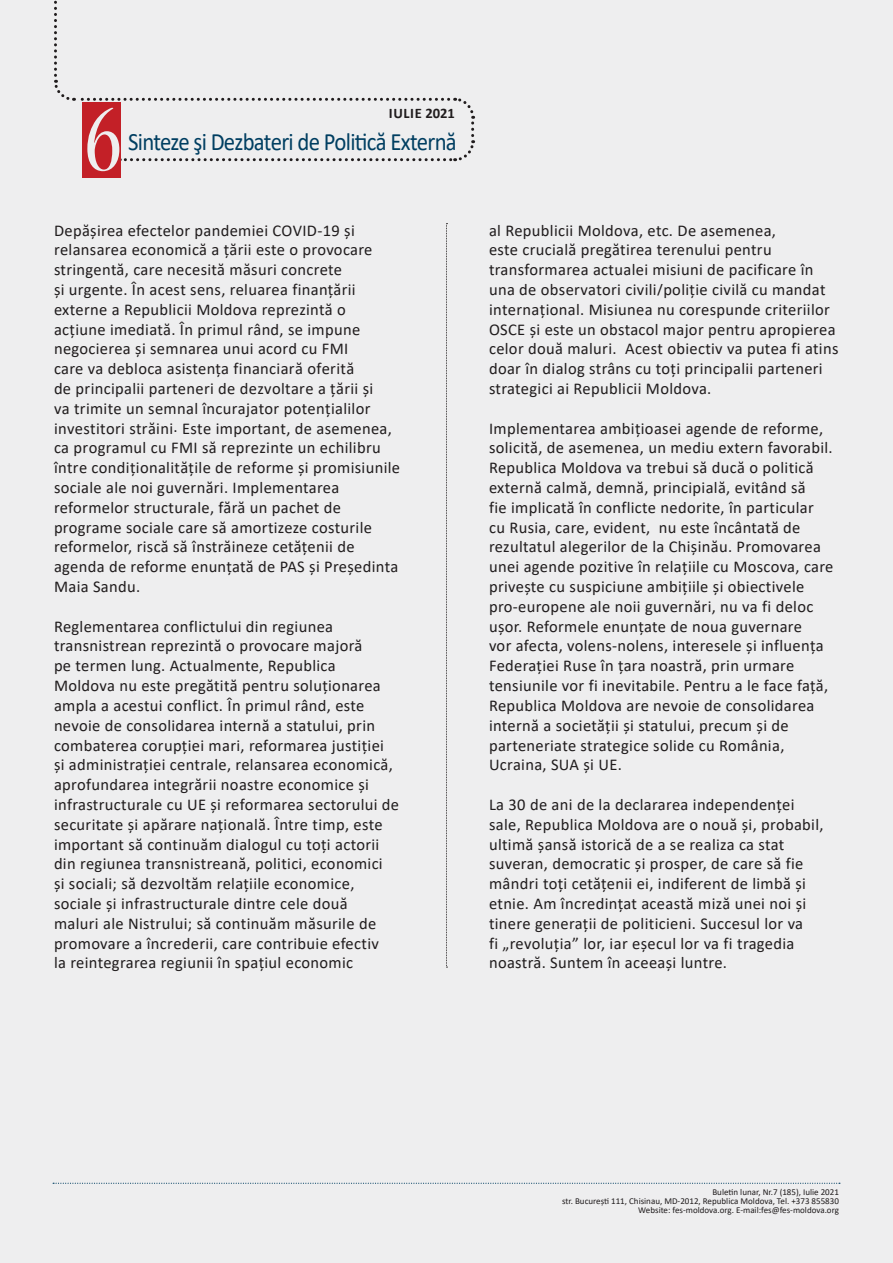
<style>
.page{position:relative;width:893px;height:1263px;background:#eeeeef}
.page>*{position:absolute;margin:0;border:0;box-sizing:border-box;transform-origin:0 0}
.t1{font:condensed 102px "Nueva Std";color:#fff}
.t2{font:25.05px "Calibri";letter-spacing:-.03em;color:#014368;scale:.91 1}
.texte{font:16.5px/19.8px "Calibri";letter-spacing:.02em;color:#231f20}
.t3{font:700 14.55px "Calibri";letter-spacing:.04em;color:#231f20}
.t4{font:9px/9px "Calibri";color:#231f20;text-align:right}
</style>
<div class="page">
<svg style="left:446px;top:223px;width:1px;height:745px"></svg>
<p class="t1" style="left:84px;top:94px;width:40px">6</p>
<p class="t3" style="left:389px;top:103px;width:68px">IULIE 2021</p>
<h2 class="t2" style="left:128px;top:124px;width:363px">Sinteze şi Dezbateri de Politică Externă</h2>
<p class="texte" style="left:54px;top:220px;width:348px">Depășirea efectelor pandemiei COVID-19 și relansarea economică a țării este o provocare stringentă, care necesită măsuri concrete<br>și urgente. În acest sens, reluarea finanțării externe a Republicii Moldova reprezintă o acțiune imediată. În primul rând, se impune negocierea și semnarea unui acord cu FMI<br>care va debloca asistența financiară oferită<br>de principalii parteneri de dezvoltare a țării și<br>va trimite un semnal încurajator potențialilor investitori străini. Este important, de asemenea, ca programul cu FMI să reprezinte un echilibru între condiționalitățile de reforme și promisiunile sociale ale noi guvernări. Implementarea reformelor structurale, fără un pachet de programe sociale care să amortizeze costurile reformelor, riscă să înstrăineze cetățenii de agenda de reforme enunțată de PAS și Președinta Maia Sandu.</p>
<p class="texte" style="left:54px;top:616px;width:347px">Reglementarea conflictului din regiunea transnistrean reprezintă o provocare majoră<br>pe termen lung. Actualmente, Republica Moldova nu este pregătită pentru soluționarea ampla a acestui conflict. În primul rând, este nevoie de consolidarea internă a statului, prin combaterea corupției mari, reformarea justiției<br>și administrației centrale, relansarea economică, aprofundarea integrării noastre economice și infrastructurale cu UE și reformarea sectorului de securitate și apărare națională. Între timp, este important să continuăm dialogul cu toți actorii din regiunea transnistreană, politici, economici<br>și sociali; să dezvoltăm relațiile economice, sociale și infrastructurale dintre cele două<br>maluri ale Nistrului; să continuăm măsurile de promovare a încrederii, care contribuie efectiv<br>la reintegrarea regiunii în spațiul economic</p>
<p class="texte" style="left:489px;top:220px;width:351px">al Republicii Moldova, etc. De asemenea,<br>este crucială pregătirea terenului pentru transformarea actualei misiuni de pacificare în una de observatori civili/poliție civilă cu mandat internațional. Misiunea nu corespunde criteriilor OSCE și este un obstacol major pentru apropierea celor două maluri. Acest obiectiv va putea fi atins doar în dialog strâns cu toți principalii parteneri strategici ai Republicii Moldova.</p>
<p class="texte" style="left:489px;top:418px;width:346px">Implementarea ambițioasei agende de reforme, solicită, de asemenea, un mediu extern favorabil.<br>Republica Moldova va trebui să ducă o politică externă calmă, demnă, principială, evitând să<br>fie implicată în conflicte nedorite, în particular cu Rusia, care, evident, nu este încântată de rezultatul alegerilor de la Chișinău. Promovarea unei agende pozitive în relațiile cu Moscova, care privește cu suspiciune ambițiile și obiectivele pro-europene ale noii guvernări, nu va fi deloc ușor. Reformele enunțate de noua guvernare<br>vor afecta, volens-nolens, interesele și influența Federației Ruse în țara noastră, prin urmare tensiunile vor fi inevitabile. Pentru a le face față, Republica Moldova are nevoie de consolidarea internă a societății și statului, precum și de parteneriate strategice solide cu România, Ucraina, SUA și UE.</p>
<p class="texte" style="left:489px;top:794px;width:336px">La 30 de ani de la declararea independenței sale, Republica Moldova are o nouă și, probabil, ultimă șansă istorică de a se realiza ca stat suveran, democratic și prosper, de care să fie mândri toți cetățenii ei, indiferent de limbă și etnie. Am încredințat această miză unei noi și tinere generații de politicieni. Succesul lor va<br>fi „revoluția” lor, iar eșecul lor va fi tragedia noastră. Suntem în aceeași luntre.</p>
<p class="t4" style="left:562px;top:1187px;width:278px">Buletin lunar, Nr.7 (185), Iulie 2021<br>str. București 111, Chisinau, MD-2012, Republica Moldova, Tel. +373 855830<br>Website: fes-moldova.org. E-mail:fes@fes-moldova.org</p>
</div>
